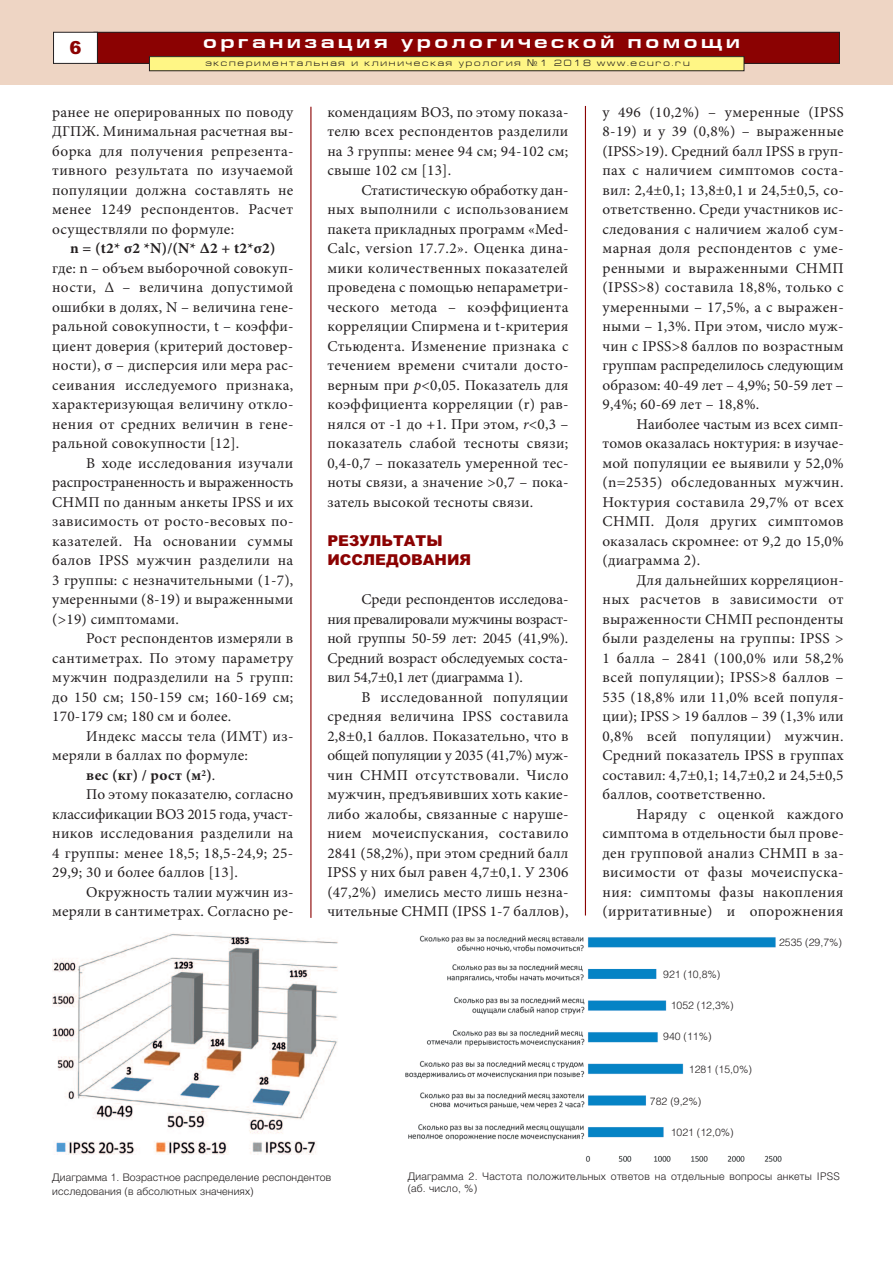
<style>
.page{position:relative;width:893px;height:1263px;background:#fff}
.page>*{position:absolute;margin:0;border:0;box-sizing:border-box;transform-origin:0 0}
.t1{font:700 18px "Europe Ext";letter-spacing:.2em;color:#fff}
.t2{font:900 18px "Arial";color:#8b0202}
.t3{font:15px/19.5px "Minion Pro";letter-spacing:.015em;color:#231f20;text-align:justify}
.t4{font:700 15px "Minion Pro";letter-spacing:.015em;color:#231f20}
.t5{font:15px "Minion Pro";letter-spacing:-.005em;color:#231f20}
.t6{font:900 15px/19.5px "Arial";color:#8b0202}
.t7{font:300 10.5px/13.5px "Helvetica";letter-spacing:.015em;color:#231f20}
.t8{font:9px "Europe Ext Normal";letter-spacing:.2em;color:#231f20}
.s1{font-family:"Europe"}
.s2{font-weight:400}
.s3{font-style:italic}
</style>
<div class="page">
<hr style="left:310px;top:107px;width:1px;height:811px;background:#8b0202">
<hr style="left:585px;top:106px;width:1px;height:809px;background:#8b0202">
<div style="left:0;top:0;width:893px;height:85px;background:#eed5c4"></div>
<div style="left:94px;top:32px;width:745px;height:31px;background:#8b0202"></div>
<div style="left:94px;top:32px;width:746px;height:32px;border:1px solid #231f20"></div>
<div style="left:54px;top:32px;width:43px;height:31px;background:#fff"></div>
<div style="left:53px;top:32px;width:45px;height:32px;border:1px solid #231f20"></div>
<div style="left:149px;top:57px;width:595px;height:14px;background:#fff685"></div>
<div style="left:149px;top:56px;width:595px;height:15px;border:1px solid #231f20"></div>
<img style="left:52px;top:933px;width:286px;height:222px">
<img style="left:405px;top:935px;width:377px;height:227px">
<p class="t2" style="left:70px;top:37px;width:14px">6</p>
<p class="t1" style="left:203px;top:31px;width:538px">организация урологической помощи</p>
<p class="t8" style="left:205px;top:58px;width:486px">экспериментальная и клиническая урология <span class="s1">¹</span>1 2018 www.ecuro.ru</p>
<p class="t3" style="left:52px;top:104px;width:243px">ранее не оперированных по поводу ДГПЖ. Минимальная расчетная вы&shy;борка для получения репрезента&shy;тивного результата по изучаемой популяции должна составлять не менее 1249 респондентов. Расчет осуществляли по формуле:</p>
<p class="t4" style="left:70px;top:243px;width:207px">n = (t2* σ2 *N)/(N* Δ2 + t2*σ2)</p>
<p class="t3" style="left:52px;top:260px;width:243px">где: n – объем выборочной совокуп&shy;ности, Δ – величина допустимой ошибки в долях, N – величина гене&shy;ральной совокупности, t – коэффи&shy;циент доверия (критерий достовер&shy;ности), σ – дисперсия или мера рас&shy;сеивания исследуемого признака, характеризующая величину откло&shy;нения от средних величин в гене&shy;ральной совокупности [12].</p>
<p class="t3" style="left:52px;top:455px;width:243px;text-indent:34px">В ходе исследования изучали распространенность и выраженность СНМП по данным анкеты IPSS и их зависимость от росто-весовых по&shy;казателей. На основании суммы балов IPSS мужчин разделили на 3 группы: с незначительными (1-7), умеренными (8-19) и выраженными (&gt;19) симптомами.</p>
<p class="t3" style="left:52px;top:630px;width:243px;text-indent:34px">Рост респондентов измеряли в сантиметрах. По этому параметру мужчин подразделили на 5 групп: до 150 см; 150-159 см; 160-169 см; 170-179 см; 180 см и более.</p>
<p class="t3" style="left:86px;top:728px;width:209px">Индекс массы тела (ИМТ) из-</p>
<p class="t3" style="left:52px;top:747px;width:197px">меряли в баллах по формуле:</p>
<p class="t4" style="left:86px;top:769px;width:131px">вес (кг) / рост (м<sup>2</sup>)<span class="s2">.</span></p>
<p class="t3" style="left:86px;top:786px;width:209px">По этому показателю, согласно</p>
<p class="t5" style="left:52px;top:808px;width:243px">классификации ВОЗ 2015 года, участ-</p>
<p class="t3" style="left:52px;top:825px;width:243px">ников исследования разделили на</p>
<p class="t3" style="left:52px;top:845px;width:243px">4 группы: менее 18,5; 18,5-24,9; 25-</p>
<p class="t3" style="left:52px;top:864px;width:187px">29,9; 30 и более баллов [13].</p>
<p class="t3" style="left:86px;top:884px;width:209px">Окружность талии мужчин из-</p>
<p class="t3" style="left:52px;top:903px;width:243px">меряли в сантиметрах. Согласно ре-</p>
<p class="t3" style="left:327px;top:104px;width:243px">комендациям ВОЗ, по этому показа&shy;телю всех респондентов разделили на 3 группы: менее 94 см; 94-102 см; свыше 102 см [13].</p>
<p class="t3" style="left:327px;top:182px;width:243px;text-indent:34px">Статистическую обработку дан&shy;ных выполнили с использованием пакета прикладных программ «Med-Calс, version 17.7.2». Оценка дина&shy;мики количественных показателей проведена с помощью непараметри&shy;ческого метода – коэффициента корреляции Спирмена и t-критерия Стьюдента. Изменение признака с течением времени считали досто&shy;верным при <span class="s3">p</span>&lt;0,05. Показатель для коэффициента корреляции (r) рав&shy;нялся от -1 до +1. При этом, <span class="s3">r</span>&lt;0,3 – показатель слабой тесноты связи; 0,4-0,7 – показатель умеренной тес&shy;ноты связи, а значение &gt;0,7 – пока&shy;затель высокой тесноты связи.</p>
<p class="t6" style="left:327px;top:531px;width:145px">РЕЗУЛЬТАТЫ<br>ИССЛЕДОВАНИЯ</p>
<p class="t3" style="left:327px;top:591px;width:243px;text-indent:34px">Среди респондентов исследова&shy;ния превалировали мужчины возраст&shy;ной группы 50-59 лет: 2045 (41,9%).<br>Средний возраст обследуемых соста&shy;вил 54,7±0,1 лет (диаграмма 1).</p>
<p class="t3" style="left:327px;top:689px;width:243px;text-indent:34px">В исследованной популяции средняя величина IPSS составила 2,8±0,1 баллов. Показательно, что в общей популяции у 2035 (41,7%) муж&shy;чин СНМП отсутствовали. Число мужчин, предъявивших хоть какие&shy;либо жалобы, связанные с наруше&shy;нием мочеиспускания, составило 2841 (58,2%), при этом средний балл IPSS у них был равен 4,7±0,1. У 2306 (47,2%) имелись место лишь незна&shy;чительные СНМП (IPSS 1-7 баллов),</p>
<p class="t3" style="left:602px;top:104px;width:243px">у 496 (10,2%) – умеренные (IPSS 8-19) и у 39 (0,8%) – выраженные (IPSS&gt;19). Средний балл IPSS в груп&shy;пах с наличием симптомов соста&shy;вил: 2,4±0,1; 13,8±0,1 и 24,5±0,5, со&shy;ответственно. Среди участников ис&shy;следования с наличием жалоб сум&shy;марная доля респондентов с уме&shy;ренными и выраженными СНМП (IPSS&gt;8) составила 18,8%, только с умеренными – 17,5%, а с выражен&shy;ными – 1,3%. При этом, число муж&shy;чин с IPSS&gt;8 баллов по возрастным группам распределилось следующим образом: 40-49 лет – 4,9%; 50-59 лет – 9,4%; 60-69 лет – 18,8%.</p>
<p class="t3" style="left:602px;top:416px;width:243px;text-indent:34px">Наиболее частым из всех симп&shy;томов оказалась ноктурия: в изучае&shy;мой популяции ее выявили у 52,0% (n=2535) обследованных мужчин.<br>Ноктурия составила 29,7% от всех СНМП. Доля других симптомов оказалась скромнее: от 9,2 до 15,0% (диаграмма 2).</p>
<p class="t3" style="left:602px;top:572px;width:243px;text-indent:34px">Для дальнейших корреляцион&shy;ных расчетов в зависимости от выраженности СНМП респонденты были разделены на группы: IPSS &gt; 1 балла – 2841 (100,0% или 58,2% всей популяции); IPSS&gt;8 баллов – 535 (18,8% или 11,0% всей популя&shy;ции); IPSS &gt; 19 баллов – 39 (1,3% или 0,8% всей популяции) мужчин.<br>Средний показатель IPSS в группах составил: 4,7±0,1; 14,7±0,2 и 24,5±0,5 баллов, соответственно.</p>
<p class="t3" style="left:602px;top:806px;width:243px;text-indent:34px">Наряду с оценкой каждого симптома в отдельности был прове&shy;ден групповой анализ СНМП в за&shy;висимости от фазы мочеиспуска&shy;ния: симптомы фазы накопления (ирритативные) и опорожнения</p>
<p class="t7" style="left:663px;top:967px;width:59px">921 (10,8%)</p>
<p class="t7" style="left:671px;top:998px;width:65px">1052 (12,3%)</p>
<p class="t7" style="left:663px;top:1029px;width:50px">940 (11%)</p>
<p class="t7" style="left:689px;top:1062px;width:65px">1281 (15,0%)</p>
<p class="t7" style="left:650px;top:1094px;width:53px">782 (9,2%)</p>
<p class="t7" style="left:671px;top:1124px;width:65px">1021 (12,0%)</p>
<p class="t7" style="left:779px;top:935px;width:65px">2535 (29,7%)</p>
<p class="t7" style="left:52px;top:1170px;width:280px">Диаграмма 1. Возрастное распределение респондентов исследования (в абсолютных значениях)</p>
<p class="t7" style="left:408px;top:1170px;width:434px;line-height:12px">Диаграмма 2. Частота положительных ответов на отдельные вопросы анкеты IPSS (аб. число, %)</p>
</div>
